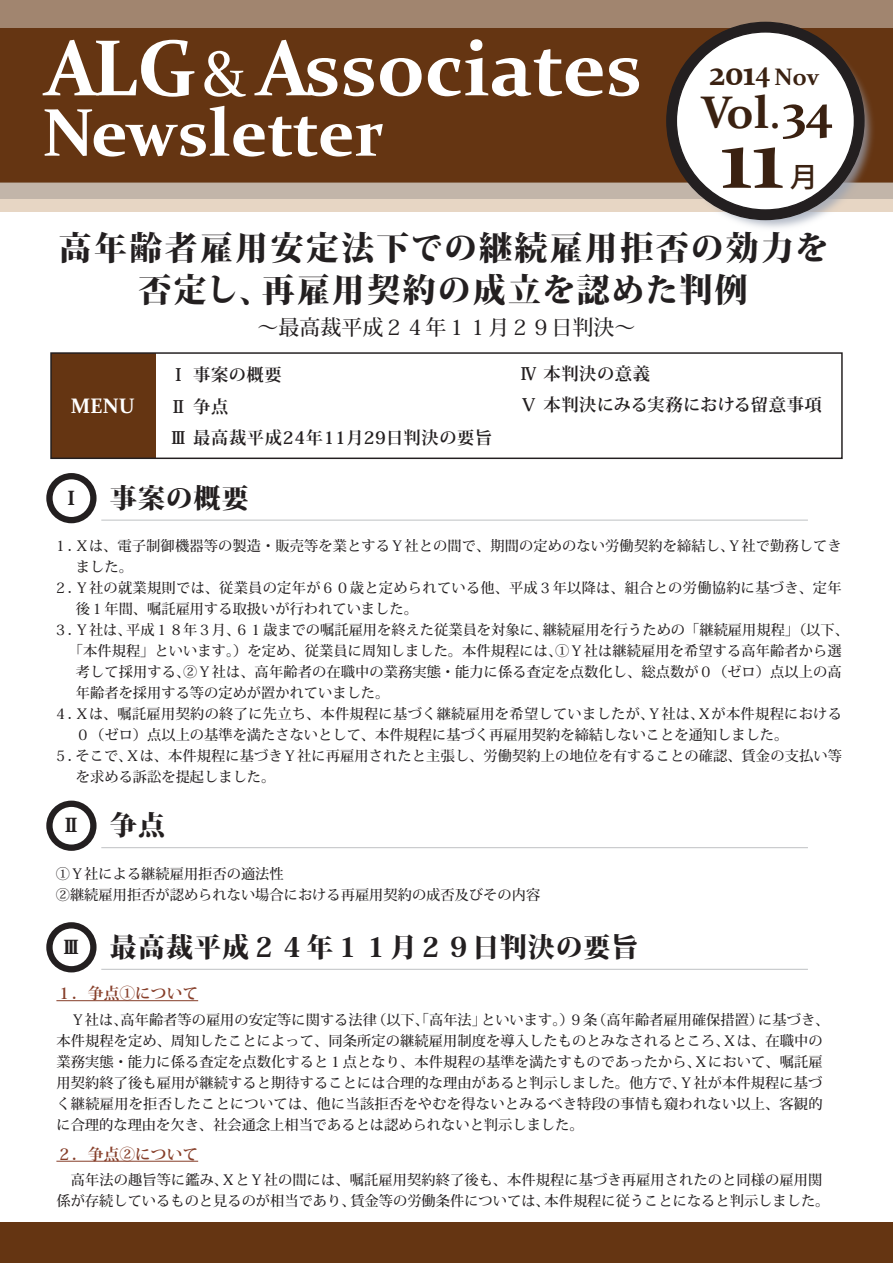
<style>
.page{position:relative;width:893px;height:1263px;background:#fff}
.page>*{position:absolute;margin:0;border:0;box-sizing:border-box;transform-origin:0 0}
.t1{font:700 87px "Constantia";color:#3a2111}
.t2{font:700 79.8px "Constantia";color:#fff}
.t3{font:700 67.8px "Constantia";color:#fff}
.t4{font:700 45.75px "Constantia";color:#3a2111}
.t5{font:700 36.75px "Constantia";color:#3a2111;scale:.9 1}
.t6{font:800 33px/42px "Koz Min Pro";letter-spacing:.07em;color:#231f20;text-align:center}
.t7{font:500 27.6px "Ryo Gothic Plus N";color:#3a2111}
.t8{font:800 27px "Koz Min Pro";letter-spacing:.04em;color:#231f20}
.t9{font:500 21px "Koz Min Pro";color:#231f20}
.t10{font:700 21px "Constantia";color:#fff}
.t11{font:800 18.9px "Koz Min Pro";color:#231f20;scale:.96 1}
.t12{font:700 17.25px/31.5px "Koz Min Pro";letter-spacing:.04em;color:#231f20}
.t13{font:700 15.75px "Koz Min Pro";color:#863e29}
.t14{font:500 14.25px/21px "Koz Min Pro";letter-spacing:.005em;color:#231f20}
.s1{font-weight:400;font-size:66px}
.s2{font-size:30px}
.s3{font-size:23.85px}
.s4{font-size:36.75px}
.s5{font-size:50.25px}
.s6{font-size:18.9px}
.s7{font-size:27px}
</style>
<div class="page">
<div style="left:0;top:0;width:893px;height:182px;background:#653512"></div>
<svg style="left:0;top:182px;width:893px;height:30px;background:#d0c0b1"></svg>
<div style="left:0;top:0;width:893px;height:28px;background:#a1856f"></div>
<img style="left:738px;top:92px;width:141px;height:136px">
<svg style="left:665px;top:21px;width:200px;height:200px"></svg>
<hr style="left:101px;top:520px;width:707px;height:1px;background:#bfc1c3">
<svg style="left:49px;top:476px;width:44px;height:44px"></svg>
<div style="left:46px;top:473px;width:51px;height:50px;border:6px solid #231f20;border-radius:50%"></div>
<hr style="left:56px;top:1000px;width:142px;height:1px;background:#863e29">
<hr style="left:56px;top:1161px;width:142px;height:1px;background:#863e29">
<hr style="left:101px;top:847px;width:707px;height:1px;background:#bfc1c3">
<svg style="left:49px;top:804px;width:44px;height:44px"></svg>
<div style="left:46px;top:801px;width:51px;height:50px;border:6px solid #231f20;border-radius:50%"></div>
<hr style="left:101px;top:969px;width:707px;height:1px;background:#bfc1c3">
<svg style="left:49px;top:925px;width:44px;height:44px"></svg>
<div style="left:46px;top:922px;width:51px;height:50px;border:6px solid #231f20;border-radius:50%"></div>
<div style="left:51px;top:353px;width:105px;height:105px;background:#653512"></div>
<div style="left:50px;top:352px;width:793px;height:107px;border:1px solid #231f20"></div>
<div style="left:0;top:1222px;width:893px;height:41px;background:#653512"></div>
<h2 class="t2" style="left:45px;top:13px;width:599px">ALG<span class="s1">&amp;</span>Associates</h2>
<h3 class="t3" style="left:43px;top:86px;width:343px">Newsletter</h3>
<h3 class="t5" style="left:710px;top:47px;width:123px">201<span class="s2">4</span> <span class="s3">Nov</span></h3>
<h3 class="t4" style="left:701px;top:81px;width:133px">Vol<span class="s4">.</span><span class="s5">34</span></h3>
<h1 class="t1" style="left:720px;top:98px;width:65px">11</h1>
<h3 class="t7" style="left:790px;top:159px;width:29px">月</h3>
<h3 class="t6" style="left:59px;top:225px;width:771px">高年齢者雇用安定法下での継続雇用拒否の効力を否定し、再雇用契約の成立を認めた判例</h3>
<h3 class="t9" style="left:257px;top:312px;width:379px">～最高裁平成２４年１１月２９日判決～</h3>
<p class="t12" style="left:520px;top:357px;width:303px">Ⅳ 本判決の意義<br>Ⅴ 本判決にみる実務における留意事項</p>
<p class="t12" style="left:170px;top:358px;width:324px">Ⅰ 事案の概要<br>Ⅱ 争点<br>Ⅲ 最高裁平成24年11月29日判決の要旨</p>
<h3 class="t10" style="left:71px;top:391px;width:66px">MENU</h3>
<h3 class="t8" style="left:62px;top:478px;width:188px"><span class="s6">Ⅰ　</span> 事案の概要</h3>
<p class="t14" style="left:53px;top:534px;width:790px">１．Ｘは、電子制御機器等の製造・販売等を業とするＹ社との間で、期間の定めのない労働契約を締結し、Ｙ社で勤務してき</p>
<p class="t14" style="left:76px;top:555px;width:58px">ました。</p>
<p class="t14" style="left:53px;top:576px;width:790px">２．Ｙ社の就業規則では、従業員の定年が６０歳と定められている他、平成３年以降は、組合との労働協約に基づき、定年</p>
<p class="t14" style="left:76px;top:597px;width:343px">後１年間、嘱託雇用する取扱いが行われていました。</p>
<p class="t14" style="left:53px;top:618px;width:797px">３．Ｙ社は、平成１８年３月、６１歳までの嘱託雇用を終えた従業員を対象に、継続雇用を行うための「継続雇用規程」（以下、</p>
<p class="t14" style="left:69px;top:639px;width:774px">「本件規程」といいます。）を定め、従業員に周知しました。本件規程には、①Ｙ社は継続雇用を希望する高年齢者から選</p>
<p class="t14" style="left:76px;top:660px;width:767px">考して採用する、②Ｙ社は、高年齢者の在職中の業務実態・能力に係る査定を点数化し、総点数が０（ゼロ）点以上の高</p>
<p class="t14" style="left:76px;top:681px;width:315px">年齢者を採用する等の定めが置かれていました。</p>
<p class="t14" style="left:53px;top:702px;width:790px">４．Ｘは、嘱託雇用契約の終了に先立ち、本件規程に基づく継続雇用を希望していましたが、Ｙ社は、Ｘが本件規程における</p>
<p class="t14" style="left:76px;top:723px;width:714px">０（ゼロ）点以上の基準を満たさないとして、本件規程に基づく再雇用契約を締結しないことを通知しました。</p>
<p class="t14" style="left:53px;top:744px;width:790px">５．そこで、Ｘは、本件規程に基づきＹ社に再雇用されたと主張し、労働契約上の地位を有することの確認、賃金の支払い等</p>
<p class="t14" style="left:76px;top:765px;width:201px">を求める訴訟を提起しました。</p>
<h3 class="t11" style="left:62px;top:811px;width:109px">Ⅱ　 <span class="s7">争点</span></h3>
<p class="t14" style="left:56px;top:863px;width:486px">①Ｙ社による継続雇用拒否の適法性<br>②継続雇用拒否が認められない場合における再雇用契約の成否及びその内容</p>
<h3 class="t8" style="left:62px;top:927px;width:578px"><span class="s6">Ⅲ　</span> 最高裁平成２４年１１月２９日判決の要旨</h3>
<p class="t13" style="left:56px;top:982px;width:143px">１．争点①について</p>
<p class="t14" style="left:56px;top:1008px;width:775px">　Ｙ社は、高年齢者等の雇用の安定等に関する法律（以下、「高年法」といいます。）９条（高年齢者雇用確保措置）に基づき、本件規程を定め、周知したことによって、同条所定の継続雇用制度を導入したものとみなされるところ、Ｘは、在職中の業務実態・能力に係る査定を点数化すると１点となり、本件規程の基準を満たすものであったから、Ｘにおいて、嘱託雇用契約終了後も雇用が継続すると期待することには合理的な理由があると判示しました。他方で、Ｙ社が本件規程に基づく継続雇用を拒否したことについては、他に当該拒否をやむを得ないとみるべき特段の事情も窺われない以上、客観的に合理的な理由を欠き、社会通念上相当であるとは認められないと判示しました。</p>
<p class="t13" style="left:56px;top:1142px;width:143px">２．争点②について</p>
<p class="t14" style="left:56px;top:1169px;width:775px">　高年法の趣旨等に鑑み、ＸとＹ社の間には、嘱託雇用契約終了後も、本件規程に基づき再雇用されたのと同様の雇用関係が存続しているものと見るのが相当であり、賃金等の労働条件については、本件規程に従うことになると判示しました。</p>
</div>
